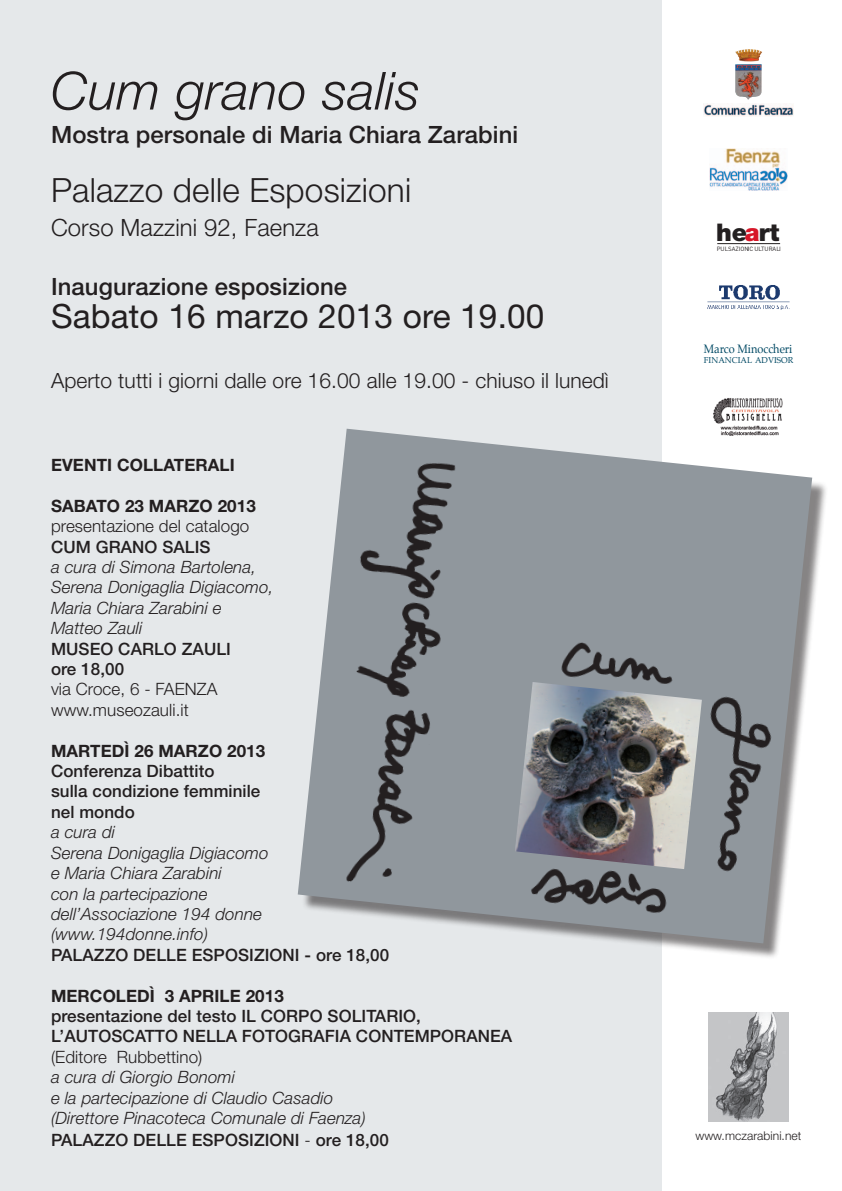
<style>
.page{position:relative;width:842px;height:1191px;background:#fff}
.page>*{position:absolute;margin:0;border:0;box-sizing:border-box;transform-origin:0 0}
.Testo{font:italic 300 52.5px "Helvetica Neue LT Std";letter-spacing:.005em;color:#231f20}
.Testo-2{font:33.4px "Helvetica Neue LT Std";letter-spacing:.005em;color:#231f20}
.Testo-3{font:300 33.4px "Helvetica Neue LT Std";letter-spacing:.005em;color:#231f20}
.t1{font:900 24.3px "Helvetica Neue";letter-spacing:-.02em;color:#231f20}
.Testo-4{font:500 23.8px "Helvetica Neue LT Std";letter-spacing:.005em;color:#231f20}
.Testo-5{font:300 23.8px "Helvetica Neue LT Std";letter-spacing:.005em;color:#231f20}
.Testo-6{font:300 21px "Helvetica Neue LT Std";letter-spacing:.005em;color:#231f20}
.Testo-7{font:italic 300 17px "Helvetica Neue LT Std";letter-spacing:.005em;color:#231f20}
.Testo-8{font:500 17px/20.4px "Helvetica Neue LT Std";letter-spacing:.005em;color:#231f20}
.Testo-9{font:700 17px "Helvetica Neue LT Std";letter-spacing:.005em;color:#231f20}
.Testo-10{font:300 17px "Helvetica Neue LT Std";letter-spacing:.005em;color:#231f20}
.Testo-11{font:300 12px "Helvetica Neue LT Std";letter-spacing:.005em;color:#231f20}
.t2{font:11.9px "Palatino";color:#014964;scale:.92 1}
.t3{font:8.4px "Palatino";color:#014964}
.t4{font:6.1px "DIN";color:#231f20}
.s1{font-weight:300}
.s2{color:#d71729}
</style>
<div class="page">
<div style="left:0;top:0;width:662px;height:1191px;background:#e5e8ea"></div>
<img style="left:709px;top:1012px;width:79px;height:109px">
<img style="left:735px;top:49px;width:27px;height:51px">
<img style="left:704px;top:104px;width:90px;height:13px">
<hr style="left:717px;top:243px;width:63px;height:1px;background:#231f20">
<img style="left:707px;top:285px;width:83px;height:25px">
<img style="left:709px;top:149px;width:79px;height:41px">
<div style="left:302px;top:433px;width:526px;height:526px;background:#231f20;opacity:.55"></div>
<svg style="left:298px;top:429px;width:514px;height:514px;fill:#90979d"></svg>
<img style="left:553px;top:635px;width:130px;height:47px">
<img style="left:663px;top:681px;width:126px;height:217px">
<img style="left:527px;top:869px;width:146px;height:55px">
<img style="left:515px;top:682px;width:187px;height:187px">
<img style="left:320px;top:446px;width:142px;height:449px">
<img style="left:713px;top:398px;width:72px;height:37px">
<p class="Testo" style="left:51px;top:60px;width:371px">Cum grano salis</p>
<p class="Testo-4" style="left:51px;top:120px;width:469px">Mostra personale di Maria Chiara Zarabini</p>
<p class="Testo-3" style="left:51px;top:170px;width:362px">Palazzo delle Esposizioni</p>
<p class="Testo-5" style="left:51px;top:213px;width:269px">Corso Mazzini 92, Faenza</p>
<p class="Testo-4" style="left:51px;top:272px;width:298px">Inaugurazione esposizione</p>
<p class="Testo-2" style="left:51px;top:296px;width:495px">Sabato 16 marzo 2013 ore 19.00</p>
<p class="Testo-6" style="left:51px;top:367px;width:559px">Aperto tutti i giorni dalle ore 16.00 alle 19.00 - chiuso il lunedì</p>
<p class="Testo-9" style="left:51px;top:454px;width:185px">EVENTI COLLATERALI</p>
<p class="Testo-9" style="left:51px;top:495px;width:206px">SABATO 23 MARZO 2013</p>
<p class="Testo-10" style="left:51px;top:516px;width:200px">presentazione del catalogo</p>
<p class="Testo-8" style="left:51px;top:536px;width:161px">CUM GRANO SALIS</p>
<p class="Testo-7" style="left:51px;top:557px;width:207px">a cura di Simona Bartolena,</p>
<p class="Testo-7" style="left:51px;top:577px;width:224px">Serena Donigaglia Digiacomo,</p>
<p class="Testo-7" style="left:51px;top:597px;width:172px">Maria Chiara Zarabini e</p>
<p class="Testo-7" style="left:51px;top:618px;width:93px">Matteo Zauli</p>
<p class="Testo-8" style="left:51px;top:638px;width:181px">MUSEO CARLO ZAULI</p>
<p class="Testo-8" style="left:51px;top:658px;width:75px">ore 18,00</p>
<p class="Testo-10" style="left:51px;top:679px;width:168px">via Croce, 6 - FAENZA</p>
<p class="Testo-10" style="left:51px;top:699px;width:139px">www.museozauli.it</p>
<p class="Testo-9" style="left:51px;top:740px;width:216px">MARTEDÌ 26 MARZO 2013</p>
<p class="Testo-8" style="left:51px;top:760px;width:165px">Conferenza Dibattito</p>
<p class="Testo-8" style="left:51px;top:781px;width:211px">sulla condizione femminile</p>
<p class="Testo-8" style="left:51px;top:801px;width:85px">nel mondo</p>
<p class="Testo-7" style="left:51px;top:822px;width:65px">a cura di</p>
<p class="Testo-7" style="left:51px;top:842px;width:219px">Serena Donigaglia Digiacomo</p>
<p class="Testo-7" style="left:51px;top:863px;width:172px">e Maria Chiara Zarabini</p>
<p class="Testo-7" style="left:51px;top:883px;width:158px">con la partecipazione</p>
<p class="Testo-7" style="left:51px;top:903px;width:213px">dell’Associazione 194 donne</p>
<p class="Testo-7" style="left:51px;top:924px;width:159px">(www.194donne.info)</p>
<p class="Testo-8" style="left:51px;top:944px;width:340px">PALAZZO DELLE ESPOSIZIONI - ore 18,00</p>
<p class="Testo-9" style="left:51px;top:985px;width:234px">MERCOLEDÌ 3 APRILE 2013</p>
<p class="Testo-8" style="left:51px;top:1005px;width:463px">presentazione del testo IL CORPO SOLITARIO,<br>L’AUTOSCATTO NELLA FOTOGRAFIA CONTEMPORANEA <span class="s1">(Editore Rubbettino)</span></p>
<p class="Testo-7" style="left:51px;top:1067px;width:185px">a cura di Giorgio Bonomi</p>
<p class="Testo-7" style="left:51px;top:1087px;width:284px">e la partecipazione di Claudio Casadio</p>
<p class="Testo-7" style="left:51px;top:1107px;width:316px">(Direttore Pinacoteca Comunale di Faenza)</p>
<p class="Testo-8" style="left:51px;top:1129px;width:339px">PALAZZO DELLE ESPOSIZIONI <span class="s1">-</span> ore 18,00</p>
<h3 class="t1" style="left:716px;top:218px;width:65px">he<span class="s2">a</span>rt</h3>
<p class="t4" style="left:717px;top:245px;width:65px">PULSAZIONIC ULTURALI</p>
<p class="t2" style="left:704px;top:339px;width:98px">Marco Minoccheri</p>
<p class="t3" style="left:704px;top:353px;width:91px">FINANCIAL ADVISOR</p>
<p class="Testo-11" style="left:695px;top:1128px;width:108px">www.mczarabini.net</p>
</div>
